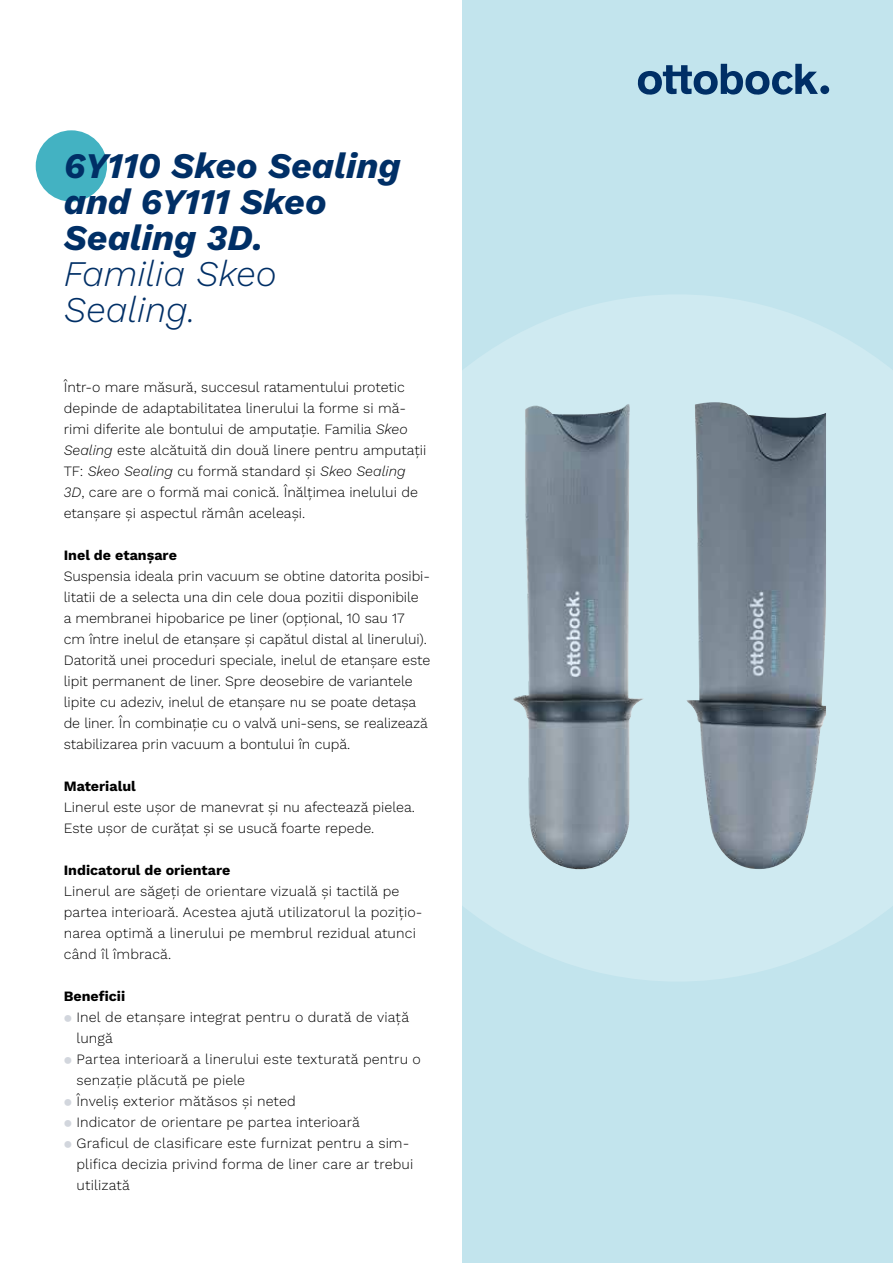
<style>
.page{position:relative;width:893px;height:1263px;background:#fff}
.page>*{position:absolute;margin:0;border:0;box-sizing:border-box;transform-origin:0 0}
.t1{font:italic 700 36px/36px "Work Sans";color:#002f66}
.t2{font:italic 300 36px/36px "Work Sans";color:#002f66}
.t3{font:14.25px/21px "Work Sans";color:#000}
.t4{font:700 14.25px "Work Sans";color:#000}
.s1{font-weight:300;font-style:italic}
.s2{color:#d2d6dd}
</style>
<div class="page">
<div style="left:462px;top:0;width:431px;height:1263px;background:#c2e4ed"></div>
<svg style="left:462px;top:295px;width:431px;height:686px;fill:#cfeaf1"></svg>
<div style="left:36px;top:130px;width:71px;height:72px;background:#43b2c2;border-radius:50%"></div>
<img style="left:511px;top:400px;width:133px;height:473px">
<img style="left:685px;top:402px;width:141px;height:467px">
<div style="left:820px;top:85px;width:9px;height:9px;background:#002f66;border-radius:50%"></div>
<svg style="left:638px;top:64px;width:180px;height:31px"></svg>
<h1 class="t1" style="left:64px;top:146px;width:338px">6Y110 Skeo Sealing and 6Y111 Skeo<br>Sealing 3D.</h1>
<h1 class="t2" style="left:64px;top:254px;width:214px">Familia Skeo<br>Sealing.</h1>
<p class="t3" style="left:64px;top:376px;width:364px">Într-o mare măsură, succesul ratamentului protetic depinde de adaptabilitatea linerului la forme si mă&shy;rimi diferite ale bontului de amputație. Familia <span class="s1">Skeo Sealing</span> este alcătuită din două linere pentru amputații TF: <span class="s1">Skeo Sealing</span> cu formă standard și <span class="s1">Skeo Sealing 3D</span>, care are o formă mai conică. Înălțimea inelului de etanșare și aspectul rămân aceleași.</p>
<p class="t4" style="left:64px;top:544px;width:115px">Inel de etanșare</p>
<p class="t3" style="left:64px;top:565px;width:368px">Suspensia ideala prin vacuum se obtine datorita posibi&shy;litatii de a selecta una din cele doua pozitii disponibile<br>a membranei hipobarice pe liner (opțional, 10 sau 17<br>cm între inelul de etanșare și capătul distal al linerului).<br>Datorită unei proceduri speciale, inelul de etanșare este lipit permanent de liner. Spre deosebire de variantele lipite cu adeziv, inelul de etanșare nu se poate detașa de liner. În combinație cu o valvă uni-sens, se realizează stabilizarea prin vacuum a bontului în cupă.</p>
<p class="t4" style="left:64px;top:775px;width:74px">Materialul</p>
<p class="t3" style="left:64px;top:796px;width:353px">Linerul este ușor de manevrat și nu afectează pielea.<br>Este ușor de curățat și se usucă foarte repede.</p>
<p class="t4" style="left:64px;top:859px;width:168px">Indicatorul de orientare</p>
<p class="t3" style="left:64px;top:880px;width:360px">Linerul are săgeți de orientare vizuală și tactilă pe partea interioară. Acestea ajută utilizatorul la pozițio&shy;narea optimă a linerului pe membrul rezidual atunci când îl îmbracă.</p>
<p class="t4" style="left:64px;top:985px;width:63px">Beneficii</p>
<p class="t3" style="left:64px;top:1006px;width:347px"><span class="s2">⚫</span> Inel de etanșare integrat pentru o durată de viață</p>
<p class="t3" style="left:77px;top:1027px;width:38px">lungă</p>
<p class="t3" style="left:64px;top:1048px;width:359px"><span class="s2">⚫</span> Partea interioară a linerului este texturată pentru o</p>
<p class="t3" style="left:77px;top:1069px;width:170px">senzație plăcută pe piele</p>
<p class="t3" style="left:64px;top:1090px;width:234px"><span class="s2">⚫</span> Înveliș exterior mătăsos și neted</p>
<p class="t3" style="left:64px;top:1111px;width:298px"><span class="s2">⚫</span> Indicator de orientare pe partea interioară</p>
<p class="t3" style="left:64px;top:1132px;width:347px"><span class="s2">⚫</span> Graficul de clasificare este furnizat pentru a sim-</p>
<p class="t3" style="left:77px;top:1153px;width:338px">plifica decizia privind forma de liner care ar trebui</p>
<p class="t3" style="left:77px;top:1174px;width:55px">utilizată</p>
</div>
